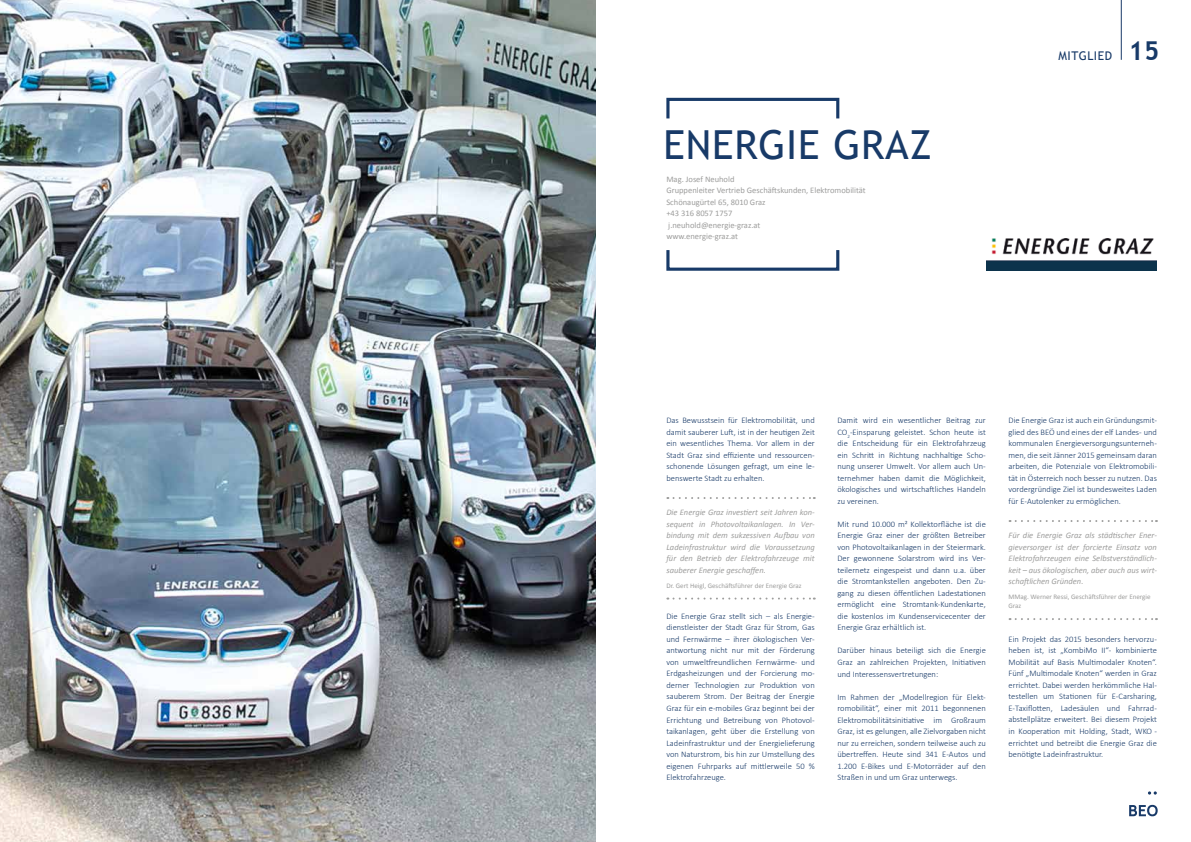
<style>
.page{position:relative;width:1191px;height:842px;background:#fff}
.page>*{position:absolute;margin:0;border:0;box-sizing:border-box;transform-origin:0 0}
.t1{font:40px "Trebuchet MS";letter-spacing:.02em;color:#183a68}
.t2{font:12px "Trebuchet MS";letter-spacing:.04em;color:#183a68}
.t3{font:300 8.5px/11.5px "Calibri";color:#183a68;text-align:justify}
.t4{font:italic 8.5px/11.5px "Calibri";color:#9d9d9c;text-align:justify}
.t5{font:8.5px/11.5px "Calibri";color:#9d9d9c}
.t6{font:7px/9px "Calibri";color:#9d9d9c}
.s1{font-weight:700;font-size:26px}
</style>
<div class="page">
<svg style="left:1148px;top:791px;width:8px;height:4px"></svg>
<svg style="left:1129px;top:805px;width:28px;height:11px"></svg>
<hr style="left:1120px;top:0;width:1px;height:60px;background:#183a68">
<img style="left:0;top:0;width:595px;height:842px">
<svg style="left:667px;top:497px;width:147px;height:2px"></svg>
<svg style="left:667px;top:597px;width:147px;height:2px"></svg>
<svg style="left:1009px;top:520px;width:148px;height:2px"></svg>
<svg style="left:1009px;top:618px;width:148px;height:2px"></svg>
<img style="left:986px;top:238px;width:171px;height:32px">
<svg style="left:666px;top:97px;width:174px;height:174px"></svg>
<h1 class="t1" style="left:663px;top:121px;width:270px">ENERGIE GRAZ</h1>
<p class="t5" style="left:666px;top:173px;width:201px">Mag. Josef Neuhold<br>Gruppenleiter Vertrieb Geschäftskunden, Elektromobilität<br>Schönaugürtel 65, 8010 Graz<br>+43 316 8057 1757<br>j.neuhold@energie-graz.at<br>www.energie-graz.at</p>
<h2 class="t2" style="left:1058px;top:49px;width:102px">MITGLIED <span class="s1">15</span></h2>
<p class="t3" style="left:666px;top:415px;width:150px">Das Bewusstsein für Elektromobilität, und damit sauberer Luft, ist in der heutigen Zeit ein wesentliches Thema. Vor allem in der Stadt Graz sind effiziente und ressourcen&shy;schonende Lösungen gefragt, um eine le&shy;benswerte Stadt zu erhalten.</p>
<p class="t4" style="left:666px;top:507px;width:150px">Die Energie Graz investiert seit Jahren kon&shy;sequent in Photovoltaikanlagen. In Ver&shy;bindung mit dem sukzessiven Aufbau von Ladeinfrastruktur wird die Voraussetzung für den Betrieb der Elektrofahrzeuge mit sauberer Energie geschaffen.</p>
<p class="t6" style="left:666px;top:581px;width:137px">Dr. Gert Heigl, Geschäftsführer der Energie Graz</p>
<p class="t3" style="left:666px;top:610px;width:150px">Die Energie Graz stellt sich – als Energie&shy;dienstleister der Stadt Graz für Strom, Gas und Fernwärme – ihrer ökologischen Ver&shy;antwortung nicht nur mit der Förderung von umweltfreundlichen Fernwärme- und Erdgasheizungen und der Forcierung mo&shy;derner Technologien zur Produktion von sauberem Strom. Der Beitrag der Energie Graz für ein e-mobiles Graz beginnt bei der Errichtung und Betreibung von Photovol&shy;taikanlagen, geht über die Erstellung von Ladeinfrastruktur und der Energielieferung von Naturstrom, bis hin zur Umstellung des eigenen Fuhrparks auf mittlerweile 50 % Elektrofahrzeuge.</p>
<p class="t3" style="left:837px;top:415px;width:150px">Damit wird ein wesentlicher Beitrag zur CO<sub>2</sub>-Einsparung geleistet. Schon heute ist die Entscheidung für ein Elektrofahrzeug ein Schritt in Richtung nachhaltige Scho&shy;nung unserer Umwelt. Vor allem auch Un&shy;ternehmer haben damit die Möglichkeit, ökologisches und wirtschaftliches Handeln zu vereinen.</p>
<p class="t3" style="left:837px;top:518px;width:150px">Mit rund 10.000 m² Kollektorfläche ist die Energie Graz einer der größten Betreiber von Photovoltaikanlagen in der Steiermark.<br>Der gewonnene Solarstrom wird ins Ver&shy;teilernetz eingespeist und dann u.a. über die Stromtankstellen angeboten. Den Zu&shy;gang zu diesen öffentlichen Ladestationen ermöglicht eine Stromtank-Kundenkarte, die kostenlos im Kundenservicecenter der Energie Graz erhältlich ist.</p>
<p class="t3" style="left:837px;top:645px;width:150px">Darüber hinaus beteiligt sich die Energie Graz an zahlreichen Projekten, Initiativen und Interessensvertretungen:</p>
<p class="t3" style="left:837px;top:691px;width:150px">Im Rahmen der „Modellregion für Elekt&shy;romobilität“, einer mit 2011 begonnenen Elektromobilitätsinitiative im Großraum Graz, ist es gelungen, alle Zielvorgaben nicht nur zu erreichen, sondern teilweise auch zu übertreffen. Heute sind 341 E-Autos und 1.200 E-Bikes und E-Motorräder auf den Straßen in und um Graz unterwegs.</p>
<p class="t3" style="left:1008px;top:415px;width:150px">Die Energie Graz ist auch ein Gründungsmit&shy;glied des BEÖ und eines der elf Landes- und kommunalen Energieversorgungsunterneh&shy;men, die seit Jänner 2015 gemeinsam daran arbeiten, die Potenziale von Elektromobili&shy;tät in Österreich noch besser zu nutzen. Das vordergründige Ziel ist bundesweites Laden für E-Autolenker zu ermöglichen.</p>
<p class="t4" style="left:1008px;top:530px;width:150px">Für die Energie Graz als städtischer Ener&shy;gieversorger ist der forcierte Einsatz von Elektrofahrzeugen eine Selbstverständlich&shy;keit – aus ökologischen, aber auch aus wirt&shy;schaftlichen Gründen.</p>
<p class="t6" style="left:1008px;top:592px;width:144px">MMag. Werner Ressi, Geschäftsführer der Energie<br>Graz</p>
<p class="t3" style="left:1008px;top:633px;width:150px">Ein Projekt das 2015 besonders hervorzu&shy;heben ist, ist „KombiMo II“- kombinierte Mobilität auf Basis Multimodaler Knoten“.<br>Fünf „Multimodale Knoten“ werden in Graz errichtet. Dabei werden herkömmliche Hal&shy;testellen um Stationen für E-Carsharing, E-Taxiflotten, Ladesäulen und Fahrrad&shy;abstellplätze erweitert. Bei diesem Projekt in Kooperation mit Holding, Stadt, WKO - errichtet und betreibt die Energie Graz die benötigte Ladeinfrastruktur.</p>
</div>
